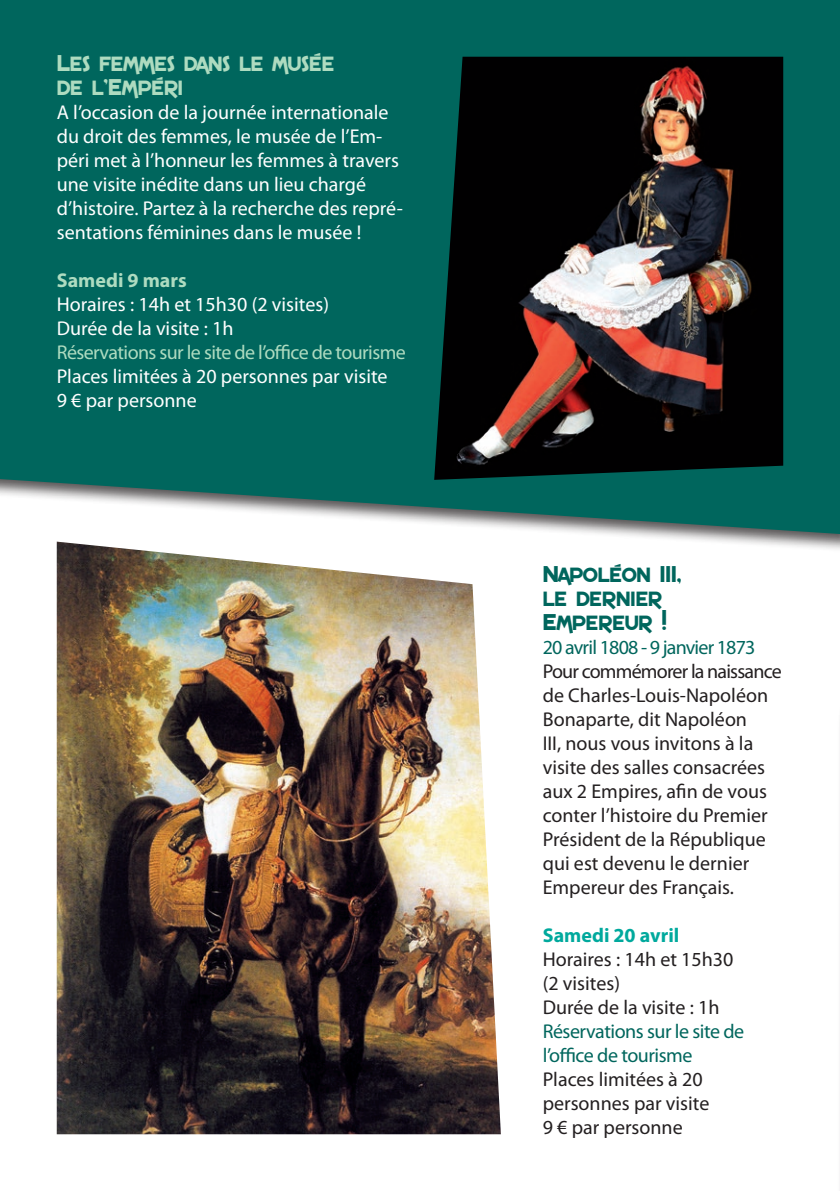
<style>
.page{position:relative;width:840px;height:1191px;background:#fff}
.page>*{position:absolute;margin:0;border:0;box-sizing:border-box;transform-origin:0 0}
.t1{font:20px/24px "Myriad Pro";color:#231f20}
.t2{font:20px/24px "Myriad Pro";color:#fff}
.t3{font:20px/24px "Myriad Pro";letter-spacing:-.025em;color:#00665d}
.t4{font:20px "Myriad Pro";letter-spacing:-.03em;color:#aedbc0}
.t5{font:20px/24px "SF Espresso Shack";color:#aedbc0}
.t6{font:20px/24px "SF Espresso Shack";color:#00665d}
.t7{font:700 20px "Myriad Pro";color:#00a99d}
.t8{font:700 20px "Myriad Pro";color:#aedbc0}
</style>
<div class="page">
<svg style="left:839px;top:0;width:1px;height:134px"></svg>
<div style="left:0;top:0;width:839px;height:552px;background:#231f20;opacity:.75"></div>
<svg style="left:0;top:0;width:839px;height:534px;background:#106e65"></svg>
<img style="left:434px;top:57px;width:348px;height:423px">
<img style="left:57px;top:541px;width:443px;height:593px">
<p class="t5" style="left:57px;top:51px;width:279px">Les femmes dans le musée de l’Empéri</p>
<p class="t2" style="left:57px;top:100px;width:347px">A l’occasion de la journée internationale du droit des femmes, le musée de l’Em&shy;péri met à l’honneur les femmes à travers une visite inédite dans un lieu chargé d’histoire. Partez à la recherche des repré&shy;sentations féminines dans le musée !</p>
<p class="t8" style="left:57px;top:267px;width:131px">Samedi 9 mars</p>
<p class="t2" style="left:57px;top:292px;width:273px">Horaires : 14h et 15h30 (2 visites)<br>Durée de la visite : 1h</p>
<p class="t4" style="left:57px;top:340px;width:350px">Réservations sur le site de l’office de tourisme</p>
<p class="t2" style="left:57px;top:364px;width:332px">Places limitées à 20 personnes par visite<br>9 € par personne</p>
<p class="t6" style="left:542px;top:561px;width:140px">Napoléon III, le dernier<br>Empereur !</p>
<p class="t3" style="left:542px;top:635px;width:214px">20 avril 1808 - 9 janvier 1873</p>
<p class="t1" style="left:542px;top:659px;width:240px">Pour commémorer la naissance de Charles-Louis-Napoléon<br>Bonaparte, dit Napoléon<br>III, nous vous invitons à la visite des salles consacrées aux 2 Empires, afin de vous conter l’histoire du Premier<br>Président de la République qui est devenu le dernier<br>Empereur des Français.</p>
<p class="t7" style="left:542px;top:922px;width:138px">Samedi 20 avril</p>
<p class="t1" style="left:542px;top:947px;width:192px">Horaires : 14h et 15h30 (2 visites)<br>Durée de la visite : 1h</p>
<p class="t3" style="left:542px;top:1019px;width:203px">Réservations sur le site de l’office de tourisme</p>
<p class="t1" style="left:542px;top:1067px;width:168px">Places limitées à 20 personnes par visite<br>9 € par personne</p>
</div>
